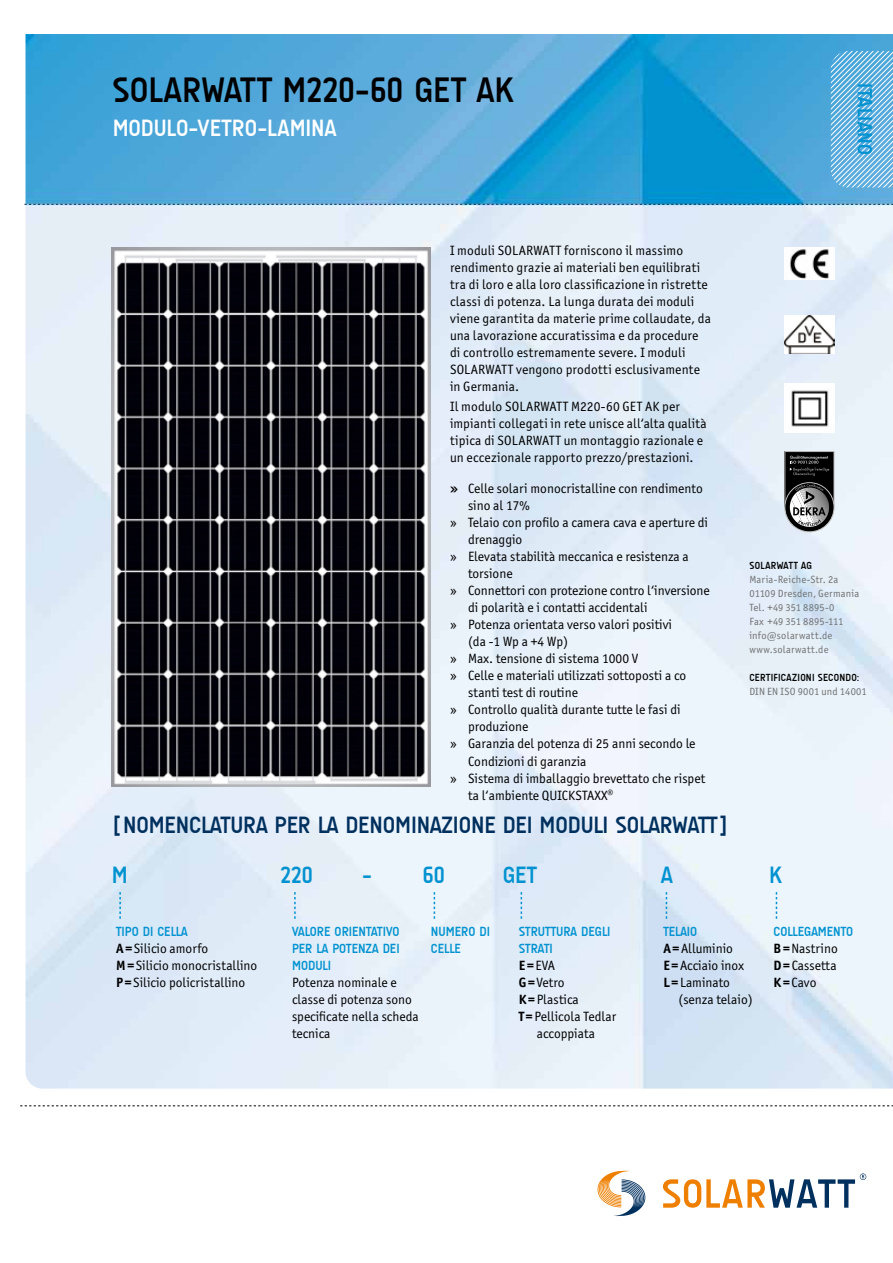
<style>
.page{position:relative;width:893px;height:1263px;background:#fff}
.page>*{position:absolute;margin:0;border:0;box-sizing:border-box;transform-origin:0 0}
.t1{font:700 36px "A Udimat";letter-spacing:.005em;color:#000}
.t2{font:700 24px "A Udimat";letter-spacing:-.005em;color:#00305e}
.t3{font:700 24px "A Udimat";letter-spacing:.01em;color:#fff}
.t4{font:700 24px "A Udimat";letter-spacing:-.005em;color:#0092d0}
.t5{font:700 21px "A Udimat";letter-spacing:.015em;color:#0092d0}
.t6{font:13.5px/17px "Officina Sans ITC Pro";color:#000}
.t7{font:700 13.5px/17px "A Udimat";color:#0092d0}
.t8{font:10.5px/14px "Officina Sans ITC Pro";letter-spacing:.02em;color:#707172}
.t9{font:700 10.5px "A Udimat";letter-spacing:.02em;color:#000}
.s1{font-family:"A Udimat";font-weight:700}
.s2{font-weight:700}
</style>
<div class="page">
<img style="left:26px;top:34px;width:867px;height:1054px">
<svg style="left:831px;top:51px;width:62px;height:137px;background:#7fbee3"></svg>
<svg style="left:597px;top:1170px;width:48px;height:46px"></svg>
<svg style="left:663px;top:1173px;width:203px;height:35px"></svg>
<svg style="left:785px;top:483px;width:49px;height:49px"></svg>
<svg style="left:784px;top:451px;width:50px;height:76px;background:#4e4f4f"></svg>
<img style="left:784px;top:315px;width:50px;height:38px">
<img style="left:784px;top:247px;width:50px;height:32px">
<img style="left:784px;top:383px;width:50px;height:50px">
<svg style="left:20px;top:1105px;width:873px;height:1px"></svg>
<svg style="left:24px;top:204px;width:869px;height:1px"></svg>
<svg style="left:119px;top:892px;width:2px;height:27px"></svg>
<svg style="left:294px;top:892px;width:2px;height:27px"></svg>
<svg style="left:434px;top:892px;width:1px;height:27px"></svg>
<svg style="left:521px;top:892px;width:1px;height:27px"></svg>
<svg style="left:666px;top:892px;width:1px;height:27px"></svg>
<svg style="left:776px;top:892px;width:1px;height:27px"></svg>
<img style="left:112px;top:247px;width:318px;height:540px">
<h1 class="t1" style="left:112px;top:70px;width:403px">SOLARWATT M220-60 GET AK</h1>
<h2 class="t3" style="left:113px;top:114px;width:225px">MODULO-VETRO-LAMINA</h2>
<h3 class="t5" style="left:877px;top:83px;width:73px;rotate:90deg">ITALIANO</h3>
<p class="t6" style="left:450px;top:242px;width:262px">I moduli SOLARWATT forniscono il massimo rendimento grazie ai materiali ben equilibrati tra di loro e alla loro classificazione in ristrette classi di potenza. La lunga durata dei moduli viene garantita da materie prime collaudate, da una lavorazione accuratissima e da procedure di controllo estremamente severe. I moduli SOLARWATT vengono prodotti esclusivamente in Germania.</p>
<p class="t6" style="left:450px;top:398px;width:258px">Il modulo SOLARWATT M220-60 GET AK per impianti collegati in rete unisce all‘alta qualità tipica di SOLARWATT un montaggio razionale e un eccezionale rapporto prezzo/prestazioni.</p>
<p class="t6" style="left:450px;top:480px;width:254px"><span class="s1">»</span> Celle solari monocristalline con rendimento</p>
<p class="t6" style="left:468px;top:497px;width:63px">sino al 17%</p>
<p class="t6" style="left:450px;top:514px;width:260px">» Telaio con profilo a camera cava e aperture di</p>
<p class="t6" style="left:468px;top:531px;width:56px">drenaggio</p>
<p class="t6" style="left:450px;top:548px;width:240px">» Elevata stabilità meccanica e resistenza a</p>
<p class="t6" style="left:468px;top:565px;width:46px">torsione</p>
<p class="t6" style="left:450px;top:582px;width:261px">» Connettori con protezione contro l‘inversione</p>
<p class="t6" style="left:468px;top:599px;width:181px">di polarità e i contatti accidentali</p>
<p class="t6" style="left:450px;top:616px;width:223px">» Potenza orientata verso valori positivi</p>
<p class="t6" style="left:468px;top:633px;width:102px">(da -1 Wp a +4 Wp)</p>
<p class="t6" style="left:450px;top:650px;width:190px">» Max. tensione di sistema 1000 V</p>
<p class="t6" style="left:450px;top:667px;width:238px">» Celle e materiali utilizzati sottoposti a co</p>
<p class="t6" style="left:468px;top:684px;width:112px">stanti test di routine</p>
<p class="t6" style="left:450px;top:701px;width:232px">» Controllo qualità durante tutte le fasi di</p>
<p class="t6" style="left:468px;top:718px;width:62px">produzione</p>
<p class="t6" style="left:450px;top:735px;width:247px">» Garanzia del potenza di 25 anni secondo le</p>
<p class="t6" style="left:468px;top:752px;width:120px">Condizioni di garanzia</p>
<p class="t6" style="left:450px;top:769px;width:257px">» Sistema di imballaggio brevettato che rispet</p>
<p class="t6" style="left:468px;top:786px;width:147px">ta l‘ambiente QUICKSTAXX®</p>
<h2 class="t2" style="left:113px;top:812px;width:616px">[NOMENCLATURA PER LA DENOMINAZIONE DEI MODULI SOLARWATT ]</h2>
<h2 class="t4" style="left:112px;top:861px;width:17px">M</h2>
<h2 class="t4" style="left:281px;top:861px;width:34px">220</h2>
<h2 class="t4" style="left:362px;top:861px;width:84px">- 60</h2>
<h2 class="t4" style="left:503px;top:861px;width:36px">GET</h2>
<h2 class="t4" style="left:661px;top:861px;width:13px">A</h2>
<h2 class="t4" style="left:769px;top:861px;width:14px">K</h2>
<p class="t9" style="left:749px;top:560px;width:64px">SOLARWATT AG</p>
<p class="t8" style="left:749px;top:573px;width:111px">Maria-Reiche-Str. 2a<br>01109 Dresden, Germania<br>Tel. +49 351 8895-0<br>Fax +49 351 8895-111 info@solarwatt.de www.solarwatt.de</p>
<p class="t9" style="left:749px;top:672px;width:111px">CERTIFICAZIONI SECONDO:</p>
<p class="t8" style="left:749px;top:685px;width:119px">DIN EN ISO 9001 und 14001</p>
<p class="t7" style="left:116px;top:922px;width:73px">TIPO DI CELLA</p>
<p class="t6" style="left:116px;top:939px;width:143px"><span class="s2">A=</span>Silicio amorfo<br><span class="s2">M=</span>Silicio monocristallino<br><span class="s2">P=</span> Silicio policristallino</p>
<p class="t7" style="left:292px;top:922px;width:109px;text-align:justify">VALORE ORIENTATIVO PER LA POTENZA DEI MODULI</p>
<p class="t6" style="left:292px;top:973px;width:128px">Potenza nominale e classe di potenza sono specificate nella scheda tecnica</p>
<p class="t7" style="left:431px;top:922px;width:61px">NUMERO DI<br>CELLE</p>
<p class="t7" style="left:519px;top:922px;width:93px">STRUTTURA DEGLI<br>STRATI</p>
<p class="t6" style="left:519px;top:956px;width:38px"><span class="s2">E=</span>EVA</p>
<p class="t6" style="left:519px;top:973px;width:47px"><span class="s2">G=</span>Vetro</p>
<p class="t6" style="left:519px;top:990px;width:61px"><span class="s2">K=</span> Plastica</p>
<p class="t6" style="left:519px;top:1007px;width:99px"><span class="s2">T =</span>Pellicola Tedlar</p>
<p class="t6" style="left:537px;top:1024px;width:60px">accoppiata</p>
<p class="t7" style="left:663px;top:922px;width:35px">TELAIO</p>
<p class="t6" style="left:663px;top:939px;width:82px"><span class="s2">A=</span>Alluminio<br><span class="s2">E=</span>Acciaio inox<br><span class="s2">L=</span>Laminato</p>
<p class="t6" style="left:678px;top:990px;width:76px">(senza telaio)</p>
<p class="t7" style="left:774px;top:922px;width:81px">COLLEGAMENTO</p>
<p class="t6" style="left:774px;top:939px;width:66px;text-align:justify"><span class="s2">B=</span>Nastrino <span class="s2">D=</span>Cassetta <span class="s2">K=</span> Cavo</p>
</div>
